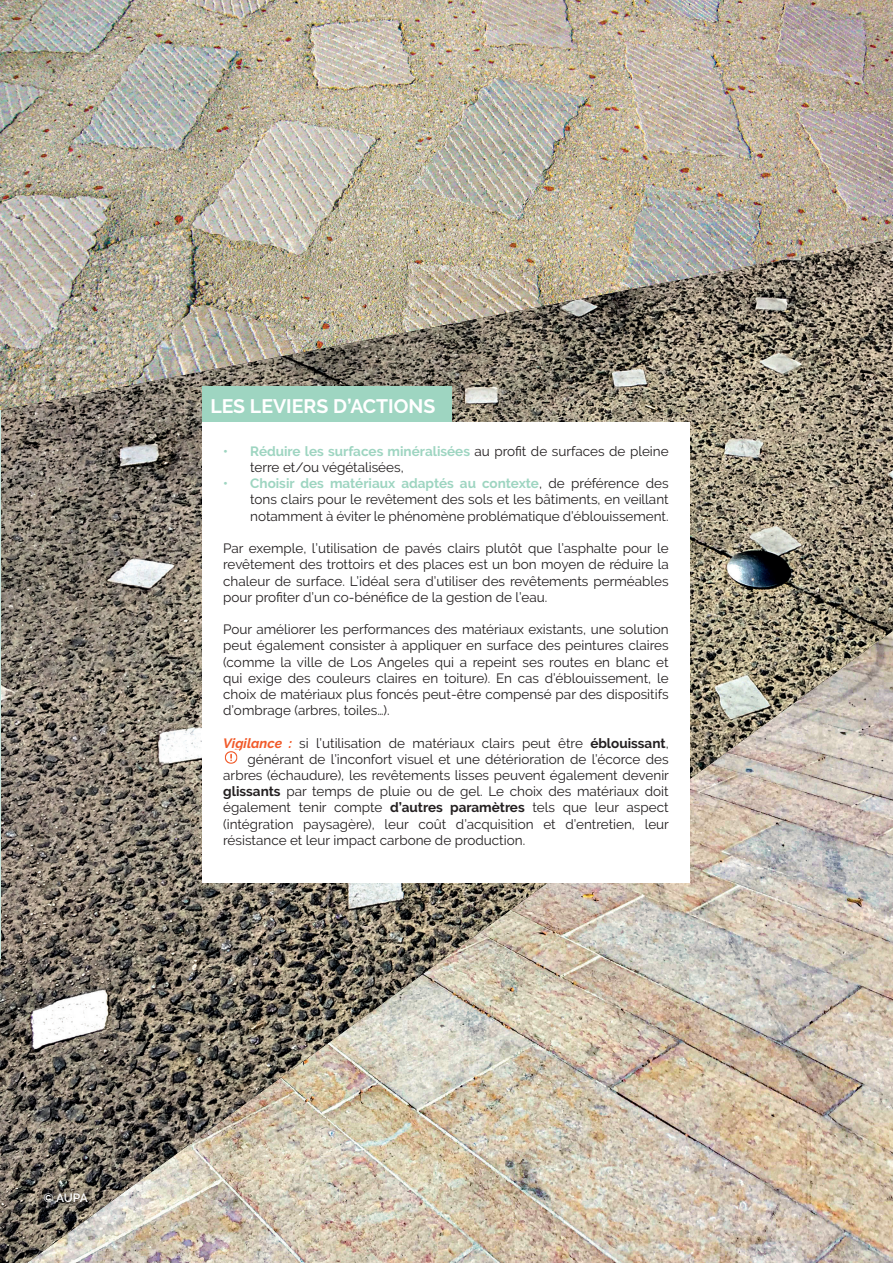
<style>
.page{position:relative;width:893px;height:1263px;background:#fff}
.page>*{position:absolute;margin:0;border:0;box-sizing:border-box;transform-origin:0 0}
.t1{font:700 19.5px "Raleway";color:#fff}
.t2{font:13.5px/16.2px "Raleway";color:#231f20;text-align:justify}
.t3{font:600 12px "Raleway";color:#fff}
.s1{font-weight:700;color:#9ed5c1}
.s2{font-weight:700;font-style:italic;color:#f15a2a}
.s3{font-weight:700}
</style>
<div class="page">
<img style="left:0;top:0;width:893px;height:239px">
<img style="left:0;top:239px;width:893px;height:1024px">
<hr style="left:0;top:410px;width:1px;height:549px;background:#c9e7de">
<div style="left:202px;top:422px;width:488px;height:460px;background:#fff"></div>
<svg style="left:224px;top:751px;width:14px;height:13px"></svg>
<div style="left:202px;top:387px;width:249px;height:35px;background:#9ed5c1"></div>
<svg style="left:39px;top:1188px;width:53px;height:18px"></svg>
<h1 class="t1" style="left:210px;top:395px;width:226px">LES LEVIERS D’ACTIONS</h1>
<p class="t2" style="left:250px;top:443px;width:420px;text-indent:-27px"><span class="s1">• Réduire les surfaces minéralisées</span> au profit de surfaces de pleine terre et/ou végétalisées,</p>
<p class="t2" style="left:250px;top:475px;width:420px;text-indent:-27px"><span class="s1">• Choisir des matériaux adaptés au contexte</span>, de préférence des tons clairs pour le revêtement des sols et les bâtiments, en veillant notamment à éviter le phénomène problématique d’éblouissement.</p>
<p class="t2" style="left:223px;top:540px;width:447px">Par exemple, l’utilisation de pavés clairs plutôt que l’asphalte pour le revêtement des trottoirs et des places est un bon moyen de réduire la chaleur de surface. L’idéal sera d’utiliser des revêtements perméables pour profiter d’un co-bénéfice de la gestion de l’eau.</p>
<p class="t2" style="left:223px;top:621px;width:447px">Pour améliorer les performances des matériaux existants, une solution peut également consister à appliquer en surface des peintures claires (comme la ville de Los Angeles qui a repeint ses routes en blanc et qui exige des couleurs claires en toiture). En cas d’éblouissement, le choix de matériaux plus foncés peut-être compensé par des dispositifs d’ombrage (arbres, toiles…).</p>
<p class="t2" style="left:223px;top:735px;width:447px"><span class="s2">Vigilance :</span> si l’utilisation de matériaux clairs peut être <span class="s3">éblouissant</span>,</p>
<p class="t2" style="left:247px;top:751px;width:423px">générant de l’inconfort visuel et une détérioration de l’écorce des</p>
<p class="t2" style="left:223px;top:767px;width:447px">arbres (échaudure), les revêtements lisses peuvent également devenir</p>
<p class="t2" style="left:223px;top:783px;width:447px"><span class="s3">glissants</span> par temps de pluie ou de gel. Le choix des matériaux doit</p>
<p class="t2" style="left:223px;top:799px;width:447px">également tenir compte <span class="s3">d’autres paramètres</span> tels que leur aspect</p>
<p class="t2" style="left:223px;top:816px;width:447px">(intégration paysagère), leur coût d’acquisition et d’entretien, leur</p>
<p class="t2" style="left:223px;top:832px;width:303px">résistance et leur impact carbone de production.</p>
<p class="t3" style="left:44px;top:1190px;width:46px">© AUPA</p>
</div>
